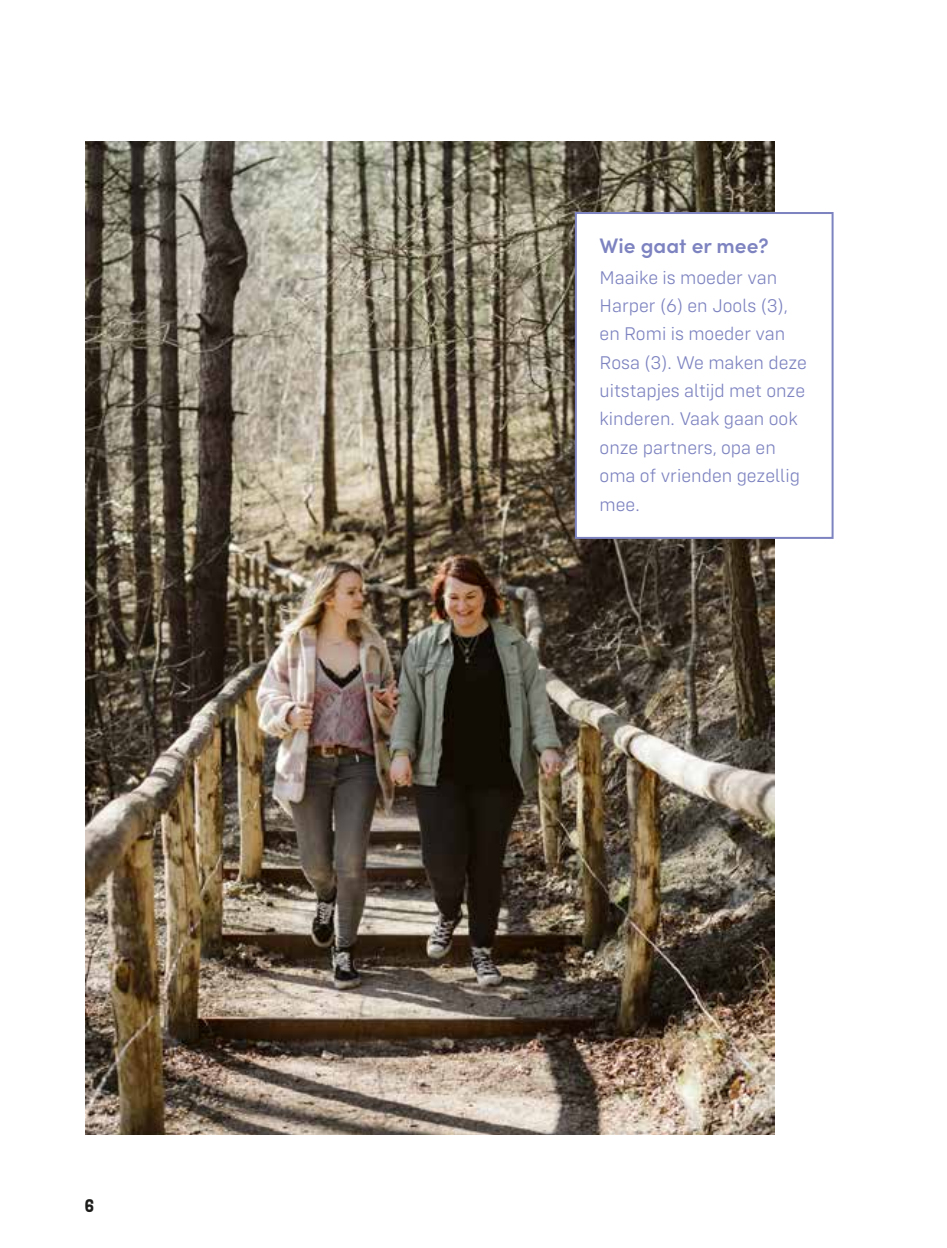
<style>
.page{position:relative;width:947px;height:1248px;background:#fff}
.page>*{position:absolute;margin:0;border:0;box-sizing:border-box;transform-origin:0 0}
.t1{font:600 21px "Sofia Pro";color:#7d83c0}
.t2{font:20px "Elixir Sans";color:#1d1d1b}
.t3{font:300 19px/28.4px "Config Rounded";color:#7d83c0}
</style>
<div class="page">
<img style="left:85px;top:142px;width:690px;height:992px">
<div style="left:576px;top:213px;width:256px;height:325px;background:#fff"></div>
<div style="left:575px;top:212px;width:258px;height:327px;border:2px solid #7d83c0"></div>
<p class="t2" style="left:85px;top:1192px;width:10px">6</p>
<p class="t1" style="left:599px;top:230px;width:171px">Wie gaat er mee?</p>
<p class="t3" style="left:599px;top:263px;width:209px">Maaike is moeder van<br>Harper (6) en Jools (3), en Romi is moeder van<br>Rosa (3). We maken deze uitstapjes altijd met onze kinderen. Vaak gaan ook onze partners, opa en oma of vrienden gezellig mee.</p>
</div>
